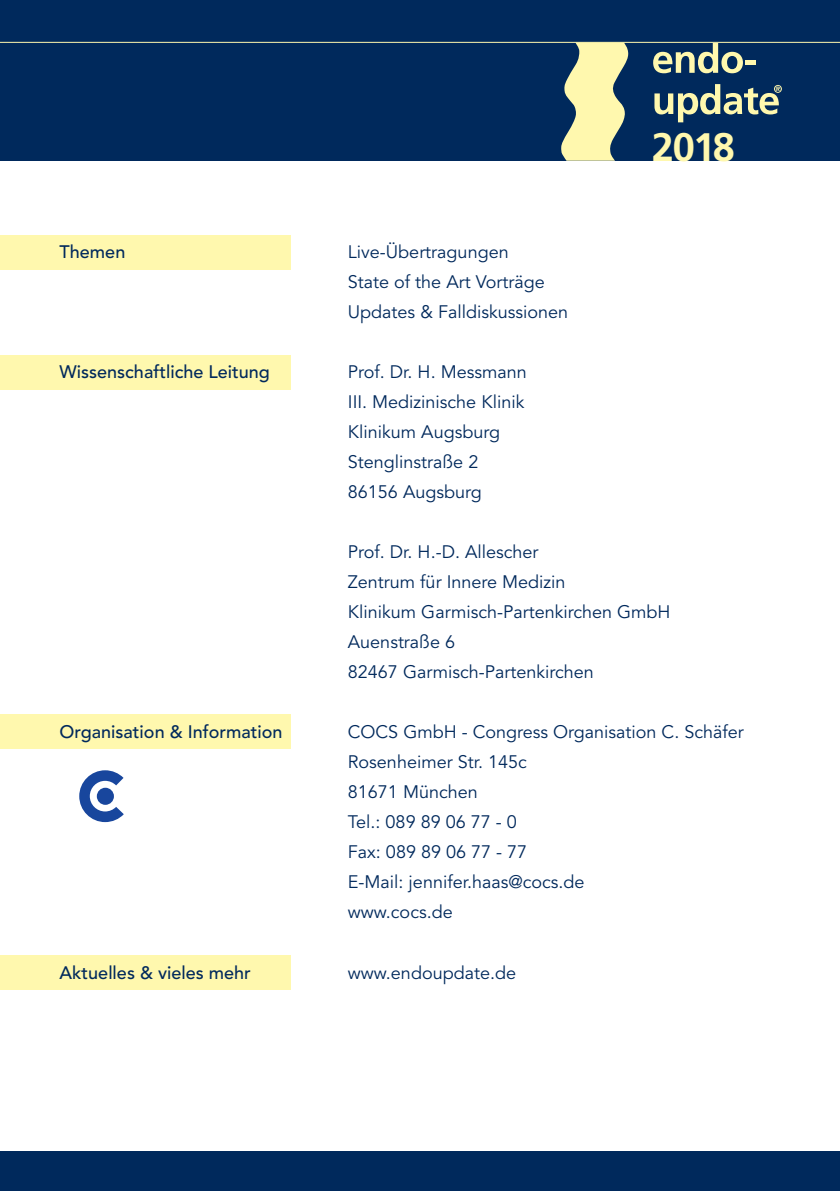
<style>
.page{position:relative;width:840px;height:1191px;background:#fff}
.page>*{position:absolute;margin:0;border:0;box-sizing:border-box;transform-origin:0 0}
.t1{font:700 39.8px "Frutiger";color:#fff8ae}
.t2{font:18px/30px "Avenir";color:#00295c}
.t3{font:500 18px "Avenir";color:#00295c}
</style>
<div class="page">
<div style="left:0;top:955px;width:291px;height:34px;background:#fff8ae"></div>
<div style="left:0;top:714px;width:291px;height:34px;background:#fff8ae"></div>
<div style="left:0;top:355px;width:291px;height:34px;background:#fff8ae"></div>
<div style="left:0;top:235px;width:291px;height:34px;background:#fff8ae"></div>
<div style="left:0;top:0;width:839px;height:161px;background:#00295c"></div>
<svg style="left:79px;top:770px;width:45px;height:52px"></svg>
<div style="left:97px;top:787px;width:17px;height:18px;background:#18469d;border-radius:50%"></div>
<hr style="left:0;top:42px;width:839px;height:1px;background:#fff8ae">
<div style="left:0;top:1151px;width:839px;height:40px;background:#00295c"></div>
<svg style="left:653px;top:43px;width:89px;height:30px"></svg>
<hr style="left:744px;top:60px;width:11px;height:4px;background:#fff8ae">
<svg style="left:654px;top:84px;width:127px;height:38px"></svg>
<svg style="left:561px;top:43px;width:67px;height:118px"></svg>
<p class="t3" style="left:60px;top:241px;width:67px">Themen</p>
<p class="t2" style="left:348px;top:237px;width:222px">Live-Übertragungen<br>State of the Art Vorträge<br>Updates &amp; Falldiskussionen</p>
<p class="t3" style="left:60px;top:361px;width:211px">Wissenschaftliche Leitung</p>
<p class="t2" style="left:348px;top:357px;width:180px">Prof. Dr. H. Messmann</p>
<p class="t2" style="left:348px;top:387px;width:178px">III. Medizinische Klinik</p>
<p class="t2" style="left:348px;top:417px;width:154px">Klinikum Augsburg</p>
<p class="t2" style="left:348px;top:447px;width:132px">Stenglinstraße 2</p>
<p class="t2" style="left:348px;top:477px;width:135px">86156 Augsburg</p>
<p class="t1" style="left:651px;top:123px;width:84px">2018</p>
<p class="t2" style="left:348px;top:537px;width:192px">Prof. Dr. H.-D. Allescher</p>
<p class="t2" style="left:348px;top:567px;width:219px">Zentrum für Innere Medizin</p>
<p class="t2" style="left:348px;top:597px;width:324px">Klinikum Garmisch-Partenkirchen GmbH</p>
<p class="t2" style="left:348px;top:627px;width:109px">Auenstraße 6</p>
<p class="t2" style="left:348px;top:657px;width:247px">82467 Garmisch-Partenkirchen</p>
<p class="t3" style="left:60px;top:721px;width:224px">Organisation &amp; Information</p>
<p class="t2" style="left:348px;top:717px;width:397px">COCS GmbH - Congress Organisation C. Schäfer</p>
<p class="t2" style="left:348px;top:747px;width:180px">Rosenheimer Str. 145c</p>
<p class="t2" style="left:348px;top:777px;width:131px">81671 München</p>
<p class="t2" style="left:348px;top:807px;width:170px">Tel.: 089 89 06 77 - 0</p>
<p class="t2" style="left:348px;top:837px;width:181px">Fax: 089 89 06 77 - 77</p>
<p class="t2" style="left:348px;top:867px;width:238px">E-Mail: jennifer.haas@cocs.de</p>
<p class="t2" style="left:348px;top:897px;width:106px">www.cocs.de</p>
<p class="t3" style="left:60px;top:962px;width:192px">Aktuelles &amp; vieles mehr</p>
<p class="t2" style="left:348px;top:957px;width:170px">www.endoupdate.de</p>
</div>
